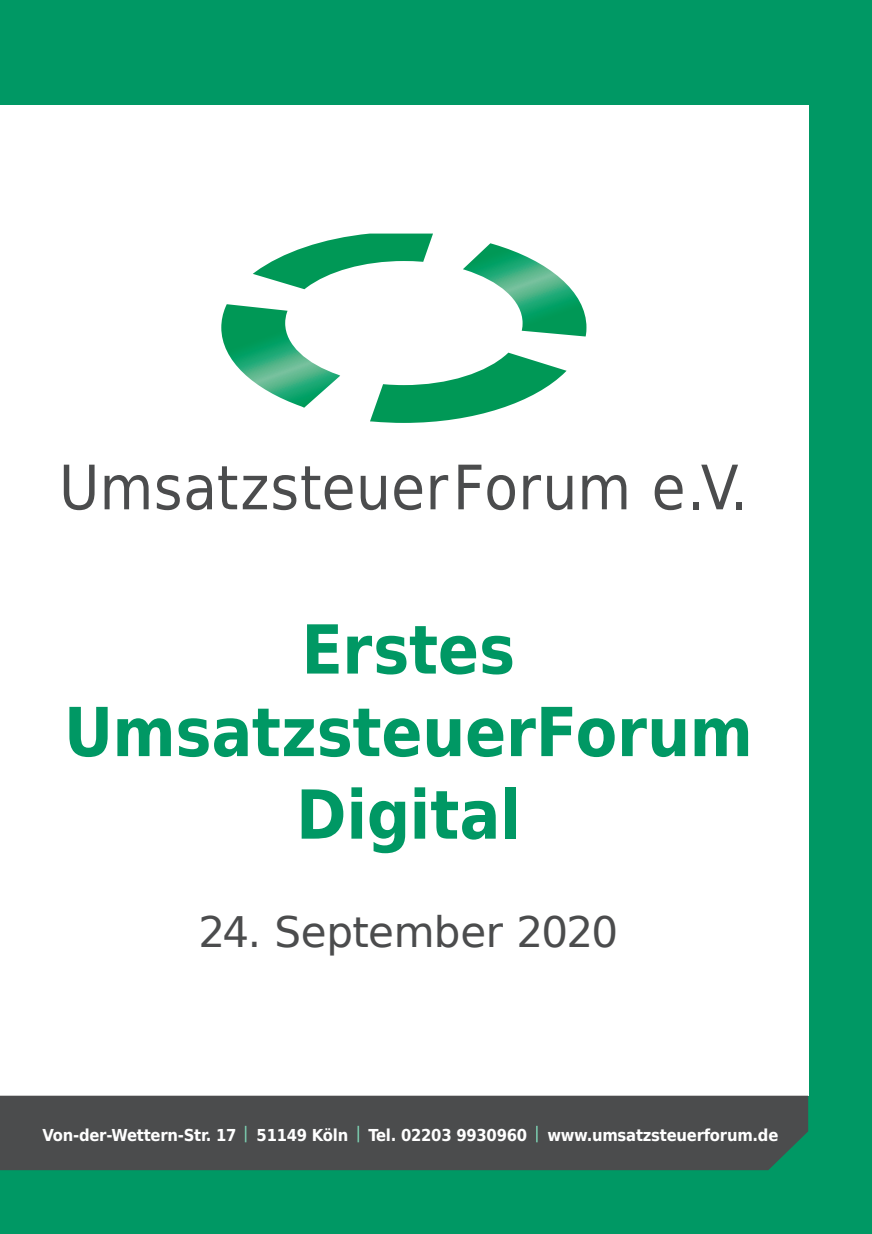
<style>
.page{position:relative;width:872px;height:1234px;background:#fff}
.page>*{position:absolute;margin:0;border:0;box-sizing:border-box;transform-origin:0 0}
.t1{font:700 67.5px/82.5px "DejaVu Sans Condensed";letter-spacing:-.005em;color:#009864;text-align:center}
.t2{font:42px "DejaVu Sans";letter-spacing:-.015em;color:#4b4c4d}
.t3{font:700 16.5px "DejaVu Sans Condensed";letter-spacing:-.015em;color:#fff}
</style>
<div class="page">
<div style="left:0;top:0;width:872px;height:1233px;background:#009864"></div>
<div style="left:0;top:105px;width:808px;height:990px;background:#fff"></div>
<div style="left:0;top:1095px;width:808px;height:74px;background:#4b4c4d"></div>
<svg style="left:245px;top:1125px;width:1px;height:16px"></svg>
<svg style="left:64px;top:464px;width:31px;height:46px"></svg>
<svg style="left:105px;top:475px;width:44px;height:34px"></svg>
<svg style="left:157px;top:475px;width:23px;height:35px"></svg>
<svg style="left:186px;top:475px;width:26px;height:35px"></svg>
<svg style="left:218px;top:466px;width:19px;height:43px"></svg>
<svg style="left:243px;top:475px;width:24px;height:34px"></svg>
<svg style="left:273px;top:466px;width:79px;height:44px"></svg>
<svg style="left:361px;top:475px;width:25px;height:35px"></svg>
<svg style="left:394px;top:475px;width:28px;height:35px"></svg>
<svg style="left:430px;top:475px;width:18px;height:34px"></svg>
<svg style="left:458px;top:464px;width:23px;height:45px"></svg>
<svg style="left:487px;top:475px;width:28px;height:35px"></svg>
<svg style="left:523px;top:475px;width:18px;height:34px"></svg>
<svg style="left:547px;top:475px;width:25px;height:35px"></svg>
<svg style="left:582px;top:475px;width:44px;height:34px"></svg>
<svg style="left:654px;top:475px;width:28px;height:35px"></svg>
<div style="left:692px;top:501px;width:6px;height:8px;background:#4b4c4d"></div>
<svg style="left:701px;top:464px;width:37px;height:45px"></svg>
<div style="left:736px;top:501px;width:6px;height:8px;background:#4b4c4d"></div>
<svg style="left:221px;top:233px;width:365px;height:190px"></svg>
<svg style="left:357px;top:1125px;width:2px;height:16px"></svg>
<svg style="left:536px;top:1125px;width:1px;height:16px"></svg>
<h1 class="t1" style="left:64px;top:605px;width:690px">Erstes<br>UmsatzsteuerForum<br>Digital</h1>
<h2 class="t2" style="left:198px;top:897px;width:421px">24. September 2020</h2>
<p class="t3" style="left:43px;top:1120px;width:737px">Von-der-Wettern-Str. 17 51149 Köln Tel. 02203 9930960 www.umsatzsteuerforum.de</p>
</div>
